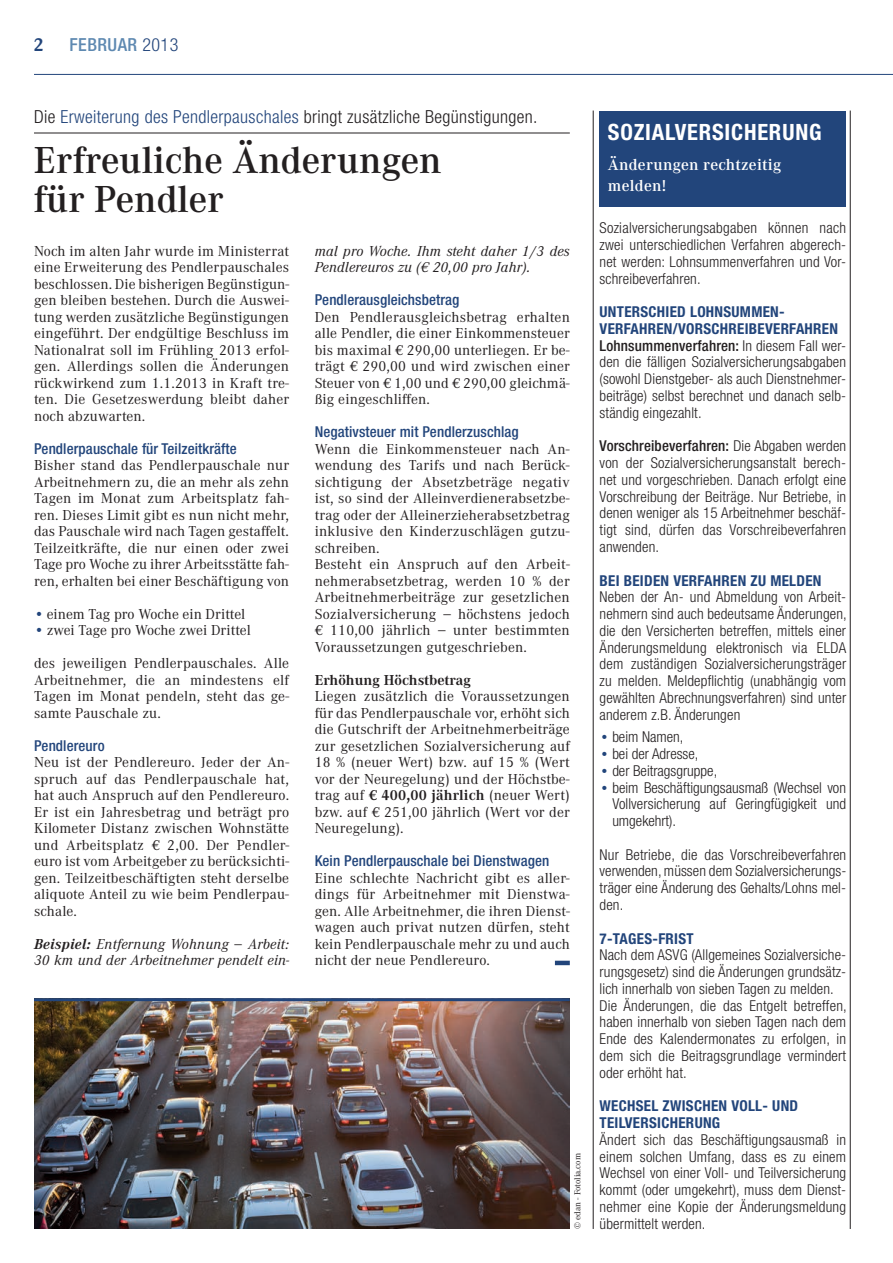
<style>
.page{position:relative;width:893px;height:1263px;background:#fff}
.page>*{position:absolute;margin:0;border:0;box-sizing:border-box;transform-origin:0 0}
.t1{font:600 39px/39px "Corporate A";color:#231f20}
.t2{font:700 condensed 22.5px "Helvetica Neue LT Std";letter-spacing:.035em;color:#fff}
.t3{font:700 19.5px "Corporate A";color:#22457b}
.t4{font:300 condensed 18px "Helvetica Neue LT Std";letter-spacing:.02em;color:#231f20}
.t5{font:500 condensed 18px "Helvetica Neue LT Std";letter-spacing:.025em;color:#5e89b1}
.t6{font:600 16.5px/21px "Corporate A";letter-spacing:.015em;color:#fff}
.t7{font:15px/16.5px "Corporate A";letter-spacing:.01em;color:#231f20;text-align:justify}
.t8{font:300 condensed 15px/16.8px "Helvetica Neue LT Std";letter-spacing:.01em;color:#231f20;text-align:justify}
.t9{font:500 condensed 15px "Helvetica Neue LT Std";letter-spacing:.005em;color:#22457b}
.t10{font:italic 15px/16.5px "Corporate A";letter-spacing:.01em;color:#231f20}
.t11{font:700 condensed 15px/16.8px "Helvetica Neue LT Std";letter-spacing:.02em;color:#22457b}
.t12{font:700 15px "Corporate A";color:#231f20}
.t13{font:9px "Corporate A";color:#231f20}
.s1{font-weight:300;color:#22457b}
.s2{color:#22457b}
.s3{font-weight:700}
.s4{font-family:"Helvetica Neue LT Std";font-weight:300;font-style:normal;font-stretch:condensed}
.s5{font-family:"Helvetica Neue LT Std";font-weight:300;font-stretch:condensed}
.s6{font-weight:700;color:#22457b}
.s7{font-weight:500}
.s8{font-family:"Corporate A";font-weight:400;font-stretch:normal;color:#22457b}
</style>
<div class="page">
<div style="left:599px;top:112px;width:247px;height:95px;background:#22457b"></div>
<hr style="left:34px;top:133px;width:536px;height:1px;background:#231f20">
<hr style="left:850px;top:111px;width:1px;height:1118px;background:#231f20">
<hr style="left:593px;top:111px;width:1px;height:1118px;background:#231f20">
<img style="left:34px;top:1001px;width:536px;height:228px">
<hr style="left:34px;top:998px;width:536px;height:3px;background:#22457b">
<hr style="left:555px;top:961px;width:15px;height:4px;background:#22457b">
<hr style="left:34px;top:74px;width:859px;height:1px;background:#22457b">
<h3 class="t3" style="left:33px;top:34px;width:12px">2</h3>
<p class="t5" style="left:69px;top:34px;width:110px">februar <span class="s1">2013</span></p>
<p class="t4" style="left:34px;top:107px;width:505px">Die <span class="s2">Erweiterung des Pendlerpauschales</span> bringt zusätzliche Begünstigungen.</p>
<h1 class="t1" style="left:34px;top:141px;width:409px">Erfreuliche Änderungen für Pendler</h1>
<p class="t7" style="left:34px;top:243px;width:257px">Noch im alten Jahr wurde im Ministerrat eine Erweiterung des Pendlerpauschales beschlossen. Die bisherigen Begünstigun&shy;gen bleiben bestehen. Durch die Auswei&shy;tung werden zusätzliche Begünstigungen eingeführt. Der endgültige Beschluss im Nationalrat soll im Frühling 2013 erfol&shy;gen. Allerdings sollen die Änderungen rückwirkend zum 1.1.2013 in Kraft tre&shy;ten. Die Gesetzeswerdung bleibt daher noch abzuwarten.</p>
<p class="t9" style="left:34px;top:439px;width:204px">Pendlerpauschale für Teilzeitkräfte</p>
<p class="t7" style="left:34px;top:457px;width:257px">Bisher stand das Pendlerpauschale nur Arbeitnehmern zu, die an mehr als zehn Tagen im Monat zum Arbeitsplatz fah&shy;ren. Dieses Limit gibt es nun nicht mehr, das Pauschale wird nach Tagen gestaffelt.<br>Teilzeitkräfte, die nur einen oder zwei Tage pro Woche zu ihrer Arbeitsstätte fah&shy;ren, erhalten bei einer Beschäftigung von</p>
<p class="t7" style="left:34px;top:606px;width:213px"><span class="s2">•</span> einem Tag pro Woche ein Drittel</p>
<p class="t7" style="left:34px;top:622px;width:218px"><span class="s2">•</span> zwei Tage pro Woche zwei Drittel</p>
<p class="t7" style="left:34px;top:655px;width:257px">des jeweiligen Pendlerpauschales. Alle Arbeitnehmer, die an mindestens elf Tagen im Monat pendeln, steht das ge&shy;samte Pauschale zu.</p>
<p class="t9" style="left:34px;top:736px;width:72px">Pendlereuro</p>
<p class="t7" style="left:34px;top:754px;width:257px">Neu ist der Pendlereuro. Jeder der An&shy;spruch auf das Pendlerpauschale hat, hat auch Anspruch auf den Pendlereuro.<br>Er ist ein Jahresbetrag und beträgt pro Kilometer Distanz zwischen Wohnstätte und Arbeitsplatz € 2,00. Der Pendler&shy;euro ist vom Arbeitgeber zu berücksichti&shy;gen. Teilzeitbeschäftigten steht derselbe aliquote Anteil zu wie beim Pendlerpau&shy;schale.</p>
<p class="t10" style="left:34px;top:936px;width:257px"><span class="s3">Beispiel:</span> Entfernung Wohnung <span class="s4">–</span> Arbeit:<br>30 km und der Arbeitnehmer pendelt ein-</p>
<p class="t10" style="left:315px;top:243px;width:257px">mal pro Woche. Ihm steht daher 1/3 des<br>Pendlereuros zu (€ 20,00 pro Jahr).</p>
<p class="t9" style="left:315px;top:291px;width:146px">Pendlerausgleichsbetrag</p>
<p class="t7" style="left:315px;top:309px;width:257px">Den Pendlerausgleichsbetrag erhalten alle Pendler, die einer Einkommensteuer bis maximal € 290,00 unterliegen. Er be&shy;trägt € 290,00 und wird zwischen einer Steuer von € 1,00 und € 290,00 gleichmä&shy;ßig eingeschliffen.</p>
<p class="t9" style="left:315px;top:423px;width:206px">Negativsteuer mit Pendlerzuschlag</p>
<p class="t7" style="left:315px;top:441px;width:257px;text-align:left">Wenn die Einkommensteuer nach An&shy;wendung des Tarifs und nach Berück&shy;sichtigung der Absetzbeträge negativ ist, so sind der Alleinverdienerabsetzbe&shy;trag oder der Alleinerzieherabsetzbetrag inklusive den Kinderzuschlägen gutzu&shy;schreiben.<br>Besteht ein Anspruch auf den Arbeit&shy;nehmerabsetzbetrag, werden 10 % der Arbeitnehmerbeiträge zur gesetzlichen Sozialversicherung <span class="s5">–</span> höchstens jedoch € 110,00 jährlich <span class="s5">–</span> unter bestimmten Voraussetzungen gutgeschrieben.</p>
<p class="t12" style="left:315px;top:671px;width:158px">Erhöhung Höchstbetrag</p>
<p class="t7" style="left:315px;top:688px;width:257px">Liegen zusätzlich die Voraussetzungen für das Pendlerpauschale vor, erhöht sich die Gutschrift der Arbeitnehmerbeiträge zur gesetzlichen Sozialversicherung auf 18 % (neuer Wert) bzw. auf 15 % (Wert vor der Neuregelung) und der Höchstbe&shy;trag auf <span class="s3">€ 400,00 jährlich</span> (neuer Wert) bzw. auf € 251,00 jährlich (Wert vor der Neuregelung).</p>
<p class="t9" style="left:315px;top:852px;width:236px">Kein Pendlerpauschale bei Dienstwagen</p>
<p class="t7" style="left:315px;top:870px;width:257px">Eine schlechte Nachricht gibt es aller&shy;dings für Arbeitnehmer mit Dienstwa&shy;gen. Alle Arbeitnehmer, die ihren Dienst&shy;wagen auch privat nutzen dürfen, steht kein Pendlerpauschale mehr zu und auch nicht der neue Pendlereuro.</p>
<p class="t13" style="left:573px;top:1229px;width:77px;rotate:-90deg">© edan - Fotolia.com</p>
<h2 class="t2" style="left:608px;top:118px;width:215px">SOZIALVERSICHERUNG</h2>
<p class="t6" style="left:608px;top:154px;width:175px">Änderungen rechtzeitig melden!</p>
<p class="t8" style="left:600px;top:219px;width:248px">Sozialversicherungsabgaben können nach zwei unterschiedlichen Verfahren abgerech&shy;net werden: Lohnsummenverfahren und Vor&shy;schreibeverfahren.</p>
<p class="t8" style="left:600px;top:303px;width:248px;text-align:left"><span class="s6">UNTERSCHIED LOHNSUMMEN-VERFAHREN/VORSCHREIBEVERFAHREN </span><span class="s7">Lohnsummenverfahren:</span> In diesem Fall wer&shy;den die fälligen Sozialversicherungsabgaben (sowohl Dienstgeber- als auch Dienstnehmer&shy;beiträge) selbst berechnet und danach selb&shy;ständig eingezahlt.</p>
<p class="t8" style="left:600px;top:437px;width:248px"><span class="s7">Vorschreibeverfahren:</span> Die Abgaben werden von der Sozialversicherungsanstalt berech&shy;net und vorgeschrieben. Danach erfolgt eine Vorschreibung der Beiträge. Nur Betriebe, in denen weniger als 15 Arbeitnehmer beschäf&shy;tigt sind, dürfen das Vorschreibeverfahren anwenden.</p>
<p class="t11" style="left:600px;top:572px;width:223px">BEI BEIDEN VERFAHREN ZU MELDEN</p>
<p class="t8" style="left:600px;top:588px;width:249px">Neben der An- und Abmeldung von Arbeit&shy;nehmern sind auch bedeutsame Änderungen, die den Versicherten betreffen, mittels einer Änderungsmeldung elektronisch via ELDA dem zuständigen Sozialversicherungsträger zu melden. Meldepflichtig (unabhängig vom gewählten Abrechnungsverfahren) sind unter anderem z.B. Änderungen</p>
<p class="t8" style="left:600px;top:728px;width:85px"><span class="s8">•</span> beim Namen,</p>
<p class="t8" style="left:600px;top:745px;width:100px"><span class="s8">•</span> bei der Adresse,</p>
<p class="t8" style="left:600px;top:762px;width:119px"><span class="s8">•</span> der Beitragsgruppe,</p>
<p class="t8" style="left:612px;top:779px;width:235px;text-indent:-13px"><span class="s8">•</span> beim Beschäftigungsausmaß (Wechsel von Vollversicherung auf Geringfügigkeit und umgekehrt).</p>
<p class="t8" style="left:600px;top:846px;width:248px">Nur Betriebe, die das Vorschreibeverfahren verwenden, müssen dem Sozialversicherungs&shy;träger eine Änderung des Gehalts/Lohns mel&shy;den.</p>
<p class="t11" style="left:600px;top:929px;width:96px">7-TAGES-FRIST</p>
<p class="t8" style="left:600px;top:946px;width:249px;text-align:left">Nach dem ASVG (Allgemeines Sozialversiche&shy;rungsgesetz) sind die Änderungen grundsätz&shy;lich innerhalb von sieben Tagen zu melden.<br>Die Änderungen, die das Entgelt betreffen, haben innerhalb von sieben Tagen nach dem Ende des Kalendermonates zu erfolgen, in dem sich die Beitragsgrundlage vermindert oder erhöht hat.</p>
<p class="t11" style="left:600px;top:1097px;width:200px">WECHSEL ZWISCHEN VOLL- UND<br>TEILVERSICHERUNG</p>
<p class="t8" style="left:600px;top:1131px;width:248px">Ändert sich das Beschäftigungsausmaß in einem solchen Umfang, dass es zu einem Wechsel von einer Voll- und Teilversicherung kommt (oder umgekehrt), muss dem Dienst&shy;nehmer eine Kopie der Änderungsmeldung übermittelt werden.</p>
</div>
